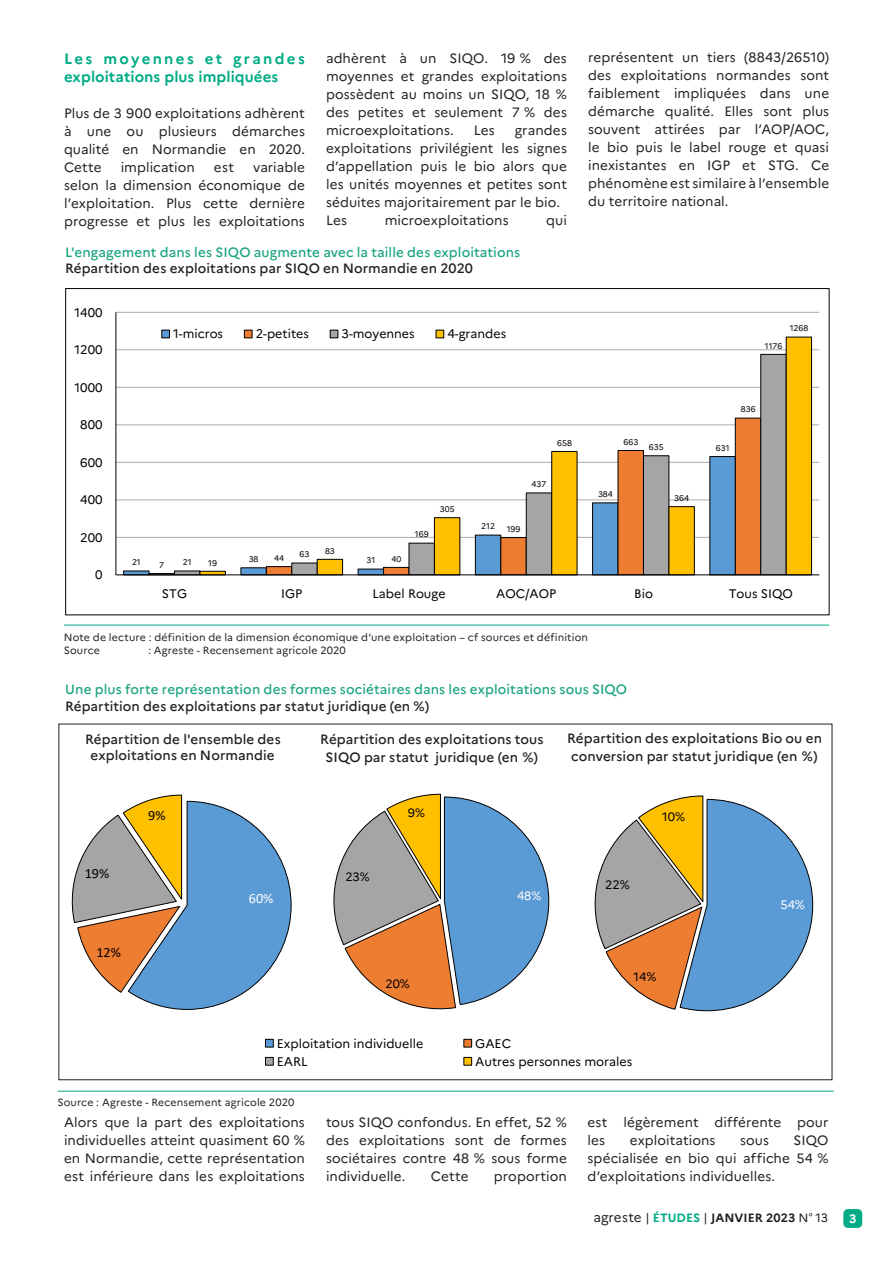
<style>
.page{position:relative;width:893px;height:1263px;background:#fff}
.page>*{position:absolute;margin:0;border:0;box-sizing:border-box;transform-origin:0 0}
.Texte{font:700 15px/18px "Marianne";letter-spacing:.005em;color:#00ab85}
.t1{font:14.1px "Calibri";color:#000}
.t2{font:14.1px "Calibri";color:#fff}
.t3{font:13.5px/18px "Marianne";letter-spacing:.005em;color:#231f20;text-align:justify}
.Titre_tableau_-_grap{font:500 13.5px "Marianne";letter-spacing:.005em;color:#231f20}
.Titre_tableau_-_grap-2{font:500 13.5px "Marianne";letter-spacing:.005em;color:#1ea581}
.t4{font:12.6px "Marianne";color:#000}
.t5{font:12.45px "Marianne";color:#000}
.t6{font:12.15px "Marianne";color:#000}
.t7{font:12.15px "Marianne";color:#fff}
.t8{font:700 12.15px "Marianne";color:#fff}
.t9{font:700 12px "Marianne";letter-spacing:.005em;color:#231f20}
.t10{font:12px "Marianne";color:#000}
.t11{font:12px "Marianne";color:#fff}
.t12{font:10.5px "Marianne";letter-spacing:.015em;color:#231f20}
.t13{font:8.25px "Marianne";letter-spacing:.005em;color:#000}
.s1{font-weight:400;font-size:13.5px}
.s2{font-weight:400}
.s3{color:#00ab85}
</style>
<div class="page">
<div style="left:843px;top:1209px;width:19px;height:19px;background:#00ab85;border-radius:5px"></div>
<hr style="left:116px;top:537px;width:703px;height:1px;background:#afabab">
<hr style="left:116px;top:500px;width:703px;height:1px;background:#afabab">
<hr style="left:116px;top:462px;width:703px;height:1px;background:#afabab">
<hr style="left:116px;top:424px;width:703px;height:1px;background:#afabab">
<hr style="left:116px;top:387px;width:703px;height:1px;background:#afabab">
<hr style="left:116px;top:349px;width:703px;height:1px;background:#afabab">
<hr style="left:116px;top:312px;width:703px;height:1px;background:#afabab">
<svg style="left:199px;top:336px;width:613px;height:238px"></svg>
<hr style="left:116px;top:312px;width:1px;height:263px;background:#000">
<hr style="left:116px;top:574px;width:703px;height:1px;background:#000">
<div style="left:162px;top:330px;width:7px;height:8px;background:#5b9bd5"></div>
<div style="left:161px;top:330px;width:9px;height:8px;border:1px solid #000"></div>
<div style="left:244px;top:330px;width:8px;height:8px;background:#ed7d31"></div>
<div style="left:244px;top:330px;width:8px;height:8px;border:1px solid #000"></div>
<div style="left:330px;top:330px;width:8px;height:8px;background:#a5a5a5"></div>
<div style="left:330px;top:330px;width:8px;height:8px;border:1px solid #000"></div>
<div style="left:436px;top:330px;width:8px;height:8px;background:#ffc000"></div>
<hr style="left:64px;top:625px;width:765px;height:1px;background:#00ab85">
<svg style="left:333px;top:793px;width:217px;height:217px"></svg>
<svg style="left:594px;top:795px;width:219px;height:216px"></svg>
<hr style="left:58px;top:1091px;width:776px;height:1px;background:#00ab85">
<svg style="left:71px;top:794px;width:221px;height:216px"></svg>
<svg style="left:265px;top:1038px;width:208px;height:28px"></svg>
<p class="Texte" style="left:64px;top:48px;width:242px">Les moyennes et grandes exploitations plus impliquées</p>
<p class="t3" style="left:64px;top:103px;width:242px">Plus de 3 900 exploitations adhèrent à une ou plusieurs démarches qualité en Normandie en 2020.<br>Cette</p>
<p class="t3" style="left:64px;top:157px;width:242px;text-indent:189px">variable selon la dimension économique de l’exploitation. Plus cette dernière progresse et plus les exploitations</p>
<p class="t3" style="left:121px;top:157px;width:76px">implication</p>
<p class="t3" style="left:214px;top:157px;width:22px">est</p>
<p class="t3" style="left:326px;top:48px;width:242px">adhèrent à un SIQO. 19 % des moyennes et grandes exploitations possèdent au moins un SIQO, 18 % des petites et seulement 7 % des microexploitations.</p>
<p class="t3" style="left:326px;top:120px;width:242px;text-indent:189px">grandes exploitations privilégient les signes d’appellation puis le bio alors que les unités moyennes et petites sont séduites majoritairement par le bio.</p>
<p class="t3" style="left:326px;top:210px;width:23px">Les</p>
<p class="t3" style="left:385px;top:210px;width:126px">microexploitations</p>
<p class="t3" style="left:546px;top:210px;width:22px">qui</p>
<p class="t3" style="left:474px;top:120px;width:23px">Les</p>
<p class="Titre_tableau_-_grap-2" style="left:65px;top:242px;width:457px">L'engagement dans les SIQO augmente avec la taille des exploitations</p>
<p class="Titre_tableau_-_grap" style="left:65px;top:258px;width:409px">Répartition des exploitations par SIQO en Normandie en 2020</p>
<p class="t5" style="left:74px;top:303px;width:30px">1400</p>
<p class="t5" style="left:74px;top:340px;width:30px">1200</p>
<p class="t5" style="left:74px;top:378px;width:30px">1000</p>
<p class="t5" style="left:80px;top:415px;width:24px">800</p>
<p class="t5" style="left:80px;top:453px;width:24px">600</p>
<p class="t5" style="left:80px;top:490px;width:24px">400</p>
<p class="t5" style="left:80px;top:528px;width:24px">200</p>
<p class="t5" style="left:95px;top:565px;width:9px">0</p>
<p class="t5" style="left:173px;top:324px;width:52px">1-micros</p>
<p class="t5" style="left:256px;top:324px;width:55px">2-petites</p>
<p class="t5" style="left:342px;top:324px;width:75px">3-moyennes</p>
<p class="t5" style="left:447px;top:324px;width:60px">4-grandes</p>
<p class="t13" style="left:132px;top:556px;width:10px">21</p>
<p class="t13" style="left:159px;top:558px;width:6px">7</p>
<p class="t13" style="left:183px;top:556px;width:10px">21</p>
<p class="t13" style="left:208px;top:556px;width:10px">19</p>
<p class="t13" style="left:325px;top:544px;width:11px">83</p>
<p class="t13" style="left:300px;top:548px;width:11px">63</p>
<p class="t13" style="left:274px;top:552px;width:11px">44</p>
<p class="t13" style="left:391px;top:552px;width:11px">40</p>
<p class="t13" style="left:249px;top:553px;width:11px">38</p>
<p class="t13" style="left:367px;top:554px;width:10px">31</p>
<p class="t13" style="left:415px;top:528px;width:15px">169</p>
<p class="t13" style="left:440px;top:503px;width:16px">305</p>
<p class="t13" style="left:557px;top:436px;width:16px">658</p>
<p class="t13" style="left:532px;top:478px;width:16px">437</p>
<p class="t13" style="left:481px;top:520px;width:15px">212</p>
<p class="t13" style="left:507px;top:522px;width:15px">199</p>
<p class="t3" style="left:588px;top:47px;width:243px">représentent un tiers (8843/26510) des exploitations normandes sont faiblement impliquées dans une démarche qualité. Elles sont plus souvent attirées par l’AOP/AOC, le bio puis le label rouge et quasi inexistantes en IGP et STG. Ce phénomène est similaire à l’ensemble du territoire national.</p>
<p class="t13" style="left:790px;top:322px;width:20px">1268</p>
<p class="t13" style="left:623px;top:435px;width:16px">663</p>
<p class="t13" style="left:649px;top:441px;width:16px">635</p>
<p class="t13" style="left:598px;top:488px;width:16px">384</p>
<p class="t13" style="left:674px;top:491px;width:16px">364</p>
<p class="t13" style="left:765px;top:339px;width:19px">1176</p>
<p class="t13" style="left:741px;top:403px;width:16px">836</p>
<p class="t13" style="left:716px;top:441px;width:15px">631</p>
<p class="t5" style="left:162px;top:584px;width:27px">STG</p>
<p class="t5" style="left:281px;top:584px;width:23px">IGP</p>
<p class="t5" style="left:372px;top:584px;width:75px">Label Rouge</p>
<p class="t5" style="left:496px;top:584px;width:61px">AOC/AOP</p>
<p class="t5" style="left:634px;top:584px;width:20px">Bio</p>
<p class="t5" style="left:729px;top:584px;width:66px">Tous SIQO</p>
<p class="t12" style="left:64px;top:629px;width:526px">Note de lecture : définition de la dimension économique d’une exploitation – cf sources et définition</p>
<p class="t12" style="left:64px;top:642px;width:38px">Source</p>
<p class="t12" style="left:148px;top:642px;width:199px">: Agreste - Recensement agricole 2020</p>
<p class="Titre_tableau_-_grap-2" style="left:65px;top:679px;width:563px">Une plus forte représentation des formes sociétaires dans les exploitations sous SIQO</p>
<p class="Titre_tableau_-_grap" style="left:65px;top:696px;width:366px">Répartition des exploitations par statut juridique (en %)</p>
<p class="Titre_tableau_-_grap" style="left:320px;top:728px;width:225px">Répartition des exploitations tous</p>
<p class="Titre_tableau_-_grap" style="left:326px;top:746px;width:214px">SIQO par statut juridique (en %)</p>
<p class="Titre_tableau_-_grap" style="left:567px;top:727px;width:256px">Répartition des exploitations Bio ou en</p>
<p class="Titre_tableau_-_grap" style="left:571px;top:745px;width:248px">conversion par statut juridique (en %)</p>
<p class="Titre_tableau_-_grap" style="left:85px;top:728px;width:197px">Répartition de l'ensemble des</p>
<p class="Titre_tableau_-_grap" style="left:91px;top:745px;width:186px">exploitations en Normandie</p>
<p class="t1" style="left:85px;top:863px;width:26px">19%</p>
<p class="t1" style="left:96px;top:942px;width:26px">12%</p>
<p class="t1" style="left:148px;top:806px;width:19px">9%</p>
<p class="t2" style="left:249px;top:888px;width:26px">60%</p>
<p class="t10" style="left:345px;top:868px;width:26px">23%</p>
<p class="t10" style="left:408px;top:803px;width:19px">9%</p>
<p class="t10" style="left:385px;top:975px;width:26px">20%</p>
<p class="t11" style="left:517px;top:887px;width:26px">48%</p>
<p class="t6" style="left:605px;top:875px;width:26px">22%</p>
<p class="t6" style="left:662px;top:807px;width:25px">10%</p>
<p class="t6" style="left:634px;top:967px;width:24px">14%</p>
<p class="t4" style="left:277px;top:1033px;width:148px">Exploitation individuelle</p>
<p class="t4" style="left:475px;top:1033px;width:37px">GAEC</p>
<p class="t4" style="left:277px;top:1051px;width:32px">EARL</p>
<p class="t4" style="left:475px;top:1051px;width:159px">Autres personnes morales</p>
<p class="t12" style="left:57px;top:1094px;width:239px">Source : Agreste - Recensement agricole 2020</p>
<p class="t7" style="left:780px;top:895px;width:26px">54%</p>
<p class="t3" style="left:64px;top:1112px;width:242px">Alors que la part des exploitations individuelles atteint quasiment 60 % en Normandie, cette représentation est inférieure dans les exploitations</p>
<p class="t3" style="left:326px;top:1112px;width:242px">tous SIQO confondus. En effet, 52 % des exploitations sont de formes sociétaires contre 48 % sous forme individuelle.</p>
<p class="t3" style="left:431px;top:1166px;width:39px">Cette</p>
<p class="t3" style="left:494px;top:1166px;width:74px">proportion</p>
<p class="t3" style="left:587px;top:1112px;width:242px">est légèrement différente pour les</p>
<p class="t3" style="left:630px;top:1130px;width:87px">exploitations</p>
<p class="t3" style="left:740px;top:1130px;width:30px">sous</p>
<p class="t3" style="left:587px;top:1130px;width:242px;text-indent:206px">SIQO spécialisée en bio qui affiche 54 % d’exploitations individuelles.</p>
<p class="t9" style="left:593px;top:1209px;width:236px"><span class="s1">agreste</span> <span class="s2">|</span> <span class="s3">ÉTUDES</span> <span class="s2">|</span> JANVIER 2023 <span class="s2">N</span><sup>°</sup> <span class="s2">13</span></p>
<p class="t8" style="left:849px;top:1209px;width:9px">3</p>
</div>
